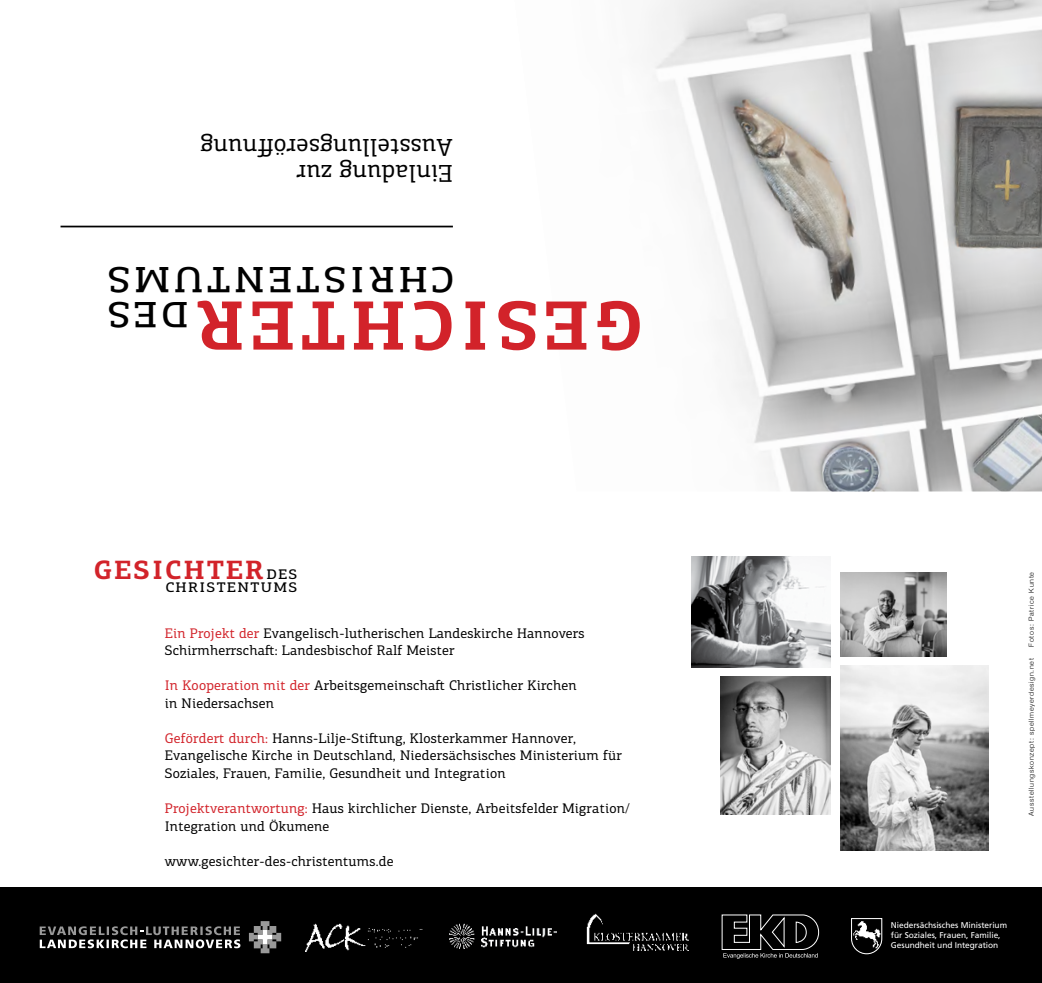
<style>
.page{position:relative;width:1042px;height:983px;background:#fff}
.page>*{position:absolute;margin:0;border:0;box-sizing:border-box;transform-origin:0 0}
.t1{font:700 70px "PF Centro Slab Pro";letter-spacing:.08em;color:#d2232a}
.t2{font:49.52px "PF Centro Slab Pro";letter-spacing:.07em;color:#000}
.t3{font:700 26.6px "PF Centro Slab Pro";letter-spacing:.08em;color:#d2232a}
.t4{font:24.68px/26.6px "PF Centro Slab Pro";letter-spacing:.015em;color:#000}
.t5{font:18.9px "PF Centro Slab Pro";letter-spacing:.07em;color:#000}
.t6{font:14px/17.5px "PF Centro Slab Pro";letter-spacing:.015em;color:#000}
.t7{font:8.4px/9.6px "Frutiger";letter-spacing:-.005em;color:#fff}
.t8{font:300 7px "Helvetica Neue";letter-spacing:.1em;color:#000}
.s1{font-weight:400;font-size:18.9px;color:#000}
.s2{color:#d2232a}
</style>
<div class="page">
<img style="left:650px;top:0;width:392px;height:491px">
<hr style="left:61px;top:225px;width:392px;height:2px;background:#000">
<div style="left:0;top:887px;width:1042px;height:95px;background:#000"></div>
<svg style="left:721px;top:914px;width:98px;height:44px"></svg>
<img style="left:306px;top:923px;width:117px;height:28px">
<img style="left:586px;top:913px;width:102px;height:37px">
<img style="left:449px;top:923px;width:108px;height:25px">
<svg style="left:851px;top:918px;width:31px;height:36px"></svg>
<svg style="left:40px;top:926px;width:200px;height:22px"></svg>
<svg style="left:249px;top:921px;width:32px;height:32px"></svg>
<img style="left:841px;top:572px;width:105px;height:84px">
<img style="left:841px;top:665px;width:147px;height:185px">
<img style="left:691px;top:556px;width:139px;height:111px">
<img style="left:720px;top:676px;width:110px;height:138px">
<h3 class="t4" style="left:453px;top:187px;width:254px;rotate:-180deg">Einladung zur<br>Ausstellungseröffnung</h3>
<h2 class="t2" style="left:455px;top:314px;width:349px;rotate:-180deg">christentums</h2>
<h2 class="t2" style="left:189px;top:348px;width:83px;rotate:-180deg">des</h2>
<h1 class="t1" style="left:643px;top:370px;width:448px;rotate:-180deg">GESICHTER</h1>
<h3 class="t3" style="left:94px;top:552px;width:205px">GESICHTER<span class="s1">des</span></h3>
<h3 class="t5" style="left:165px;top:573px;width:133px">christentums</h3>
<p class="t6" style="left:165px;top:624px;width:421px"><span class="s2">Ein Projekt der</span> Evangelisch-lutherischen Landeskirche Hannovers<br>Schirmherrschaft: Landesbischof Ralf Meister</p>
<p class="t6" style="left:165px;top:676px;width:413px"><span class="s2">In Kooperation mit der</span> Arbeitsgemeinschaft Christlicher Kirchen in Niedersachsen</p>
<p class="t6" style="left:165px;top:729px;width:458px"><span class="s2">Gefördert durch:</span> Hanns-Lilje-Stiftung, Klosterkammer Hannover,<br>Evangelische Kirche in Deutschland, Niedersächsisches Ministerium für<br>Soziales, Frauen, Familie, Gesundheit und Integration</p>
<p class="t6" style="left:165px;top:799px;width:466px"><span class="s2">Projektverantwortung:</span> Haus kirchlicher Dienste, Arbeitsfelder Migration/<br>Integration und Ökumene</p>
<p class="t6" style="left:165px;top:851px;width:230px">www.gesichter-des-christentums.de</p>
<p class="t8" style="left:1025px;top:646px;width:76px;rotate:-90deg">Fotos: Patrice Kunte</p>
<p class="t8" style="left:1025px;top:815px;width:159px;rotate:-90deg">Ausstellungskonzept: spellmeyerdesign.net</p>
<p class="t7" style="left:891px;top:920px;width:118px">Niedersächsisches Ministerium für Soziales, Frauen, Familie,<br>Gesundheit und Integration</p>
</div>
